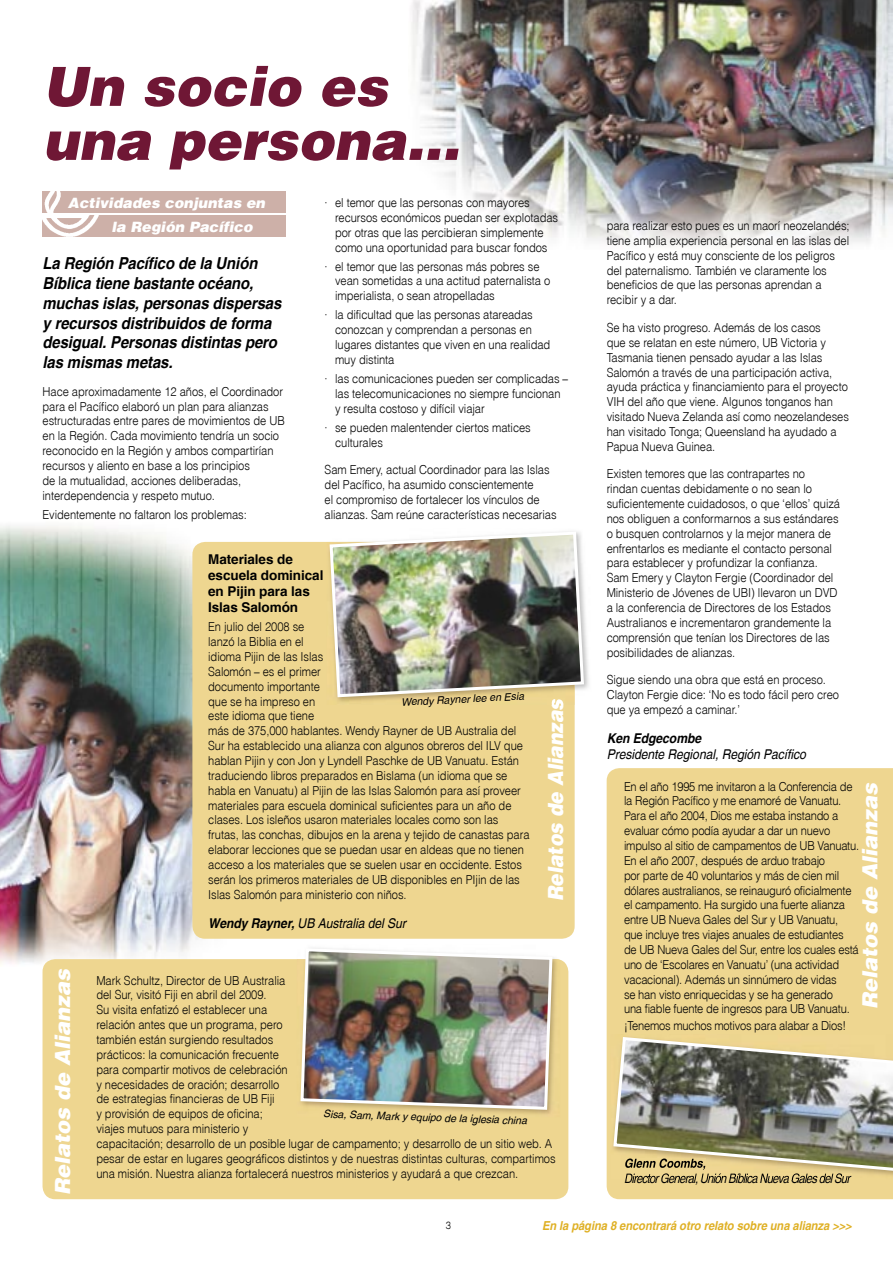
<style>
.page{position:relative;width:893px;height:1263px;background:#fff}
.page>*{position:absolute;margin:0;border:0;box-sizing:border-box;transform-origin:0 0}
.t1{font:italic 900 54px/54px "Switzerland";color:#6f1735}
.t2{font:italic 900 21px "Switzerland";letter-spacing:-.005em;color:#fff}
.t3{font:italic 900 21px "Switzerland";letter-spacing:-.005em;color:#fff;scale:.9 1}
.t4{font:italic 700 16.5px/19.8px "Switzerland";letter-spacing:-.005em;color:#000;scale:.9 1}
.t5{font:italic 900 14.25px/24px "Switzerland";color:#fff}
.t6{font:italic 13.5px "Switzerland";letter-spacing:-.005em;color:#000;scale:.9 1}
.t7{font:700 13.5px/16.2px "Switzerland";letter-spacing:-.005em;color:#000}
.t8{font:italic 700 13.5px "Switzerland";letter-spacing:-.005em;color:#000;scale:.9 1}
.t9{font:12.3px/14.9px "Switzerland Light Plain";letter-spacing:-.005em;color:#000;scale:.9 1}
.t10{font:italic 700 12.3px "Switzerland";letter-spacing:-.005em;color:#dfb024;scale:.9 1}
.t11{font:italic 12.3px "Switzerland";letter-spacing:-.06em;color:#000;scale:.9 1}
.t12{font:italic 10.5px "Switzerland";color:#000}
.t13{font:10.5px "Switzerland Light Plain";color:#000;scale:.9 1}
.s1{font-weight:700}
</style>
<div class="page">
<img style="left:0;top:525px;width:227px;height:442px">
<img style="left:411px;top:0;width:482px;height:247px">
<div style="left:43px;top:192px;width:243px;height:21px;background:#cdb0a8"></div>
<div style="left:43px;top:216px;width:243px;height:21px;background:#cdb0a8"></div>
<div style="left:192px;top:542px;width:383px;height:397px;background:#eed690;border-radius:13px"></div>
<img style="left:327px;top:542px;width:248px;height:163px">
<img style="left:548px;top:699px;width:15px;height:6px">
<img style="left:330px;top:531px;width:254px;height:166px">
<div style="left:607px;top:768px;width:286px;height:431px;background:#eed690"></div>
<div style="left:610px;top:1034px;width:283px;height:145px;background:#eed690"></div>
<img style="left:625px;top:1173px;width:226px;height:6px">
<img style="left:613px;top:1037px;width:280px;height:135px">
<div style="left:43px;top:959px;width:525px;height:240px;background:#eed690;border-radius:13px"></div>
<img style="left:433px;top:958px;width:127px;height:156px">
<img style="left:300px;top:948px;width:252px;height:162px">
<img style="left:42px;top:191px;width:60px;height:46px">
<h1 class="t1" style="left:43px;top:58px;width:419px">Un socio es una persona…</h1>
<p class="t5" style="left:112px;top:191px;width:155px;text-indent:-44px">Actividades conjuntas en la Región Pacífico</p>
<h3 class="t4" style="left:43px;top:253px;width:267px">La Región Pacífico de la Unión<br>Bíblica tiene bastante océano, muchas islas, personas dispersas y recursos distribuidos de forma desigual. Personas distintas pero las mismas metas.</h3>
<p class="t9" style="left:43px;top:384px;width:271px">Hace aproximadamente 12 años, el Coordinador para el Pacífico elaboró un plan para alianzas estructuradas entre pares de movimientos de UB en la Región. Cada movimiento tendría un socio reconocido en la Región y ambos compartirían recursos y aliento en base a los principios<br>de la mutualidad, acciones deliberadas, interdependencia y respeto mutuo.</p>
<p class="t9" style="left:43px;top:507px;width:228px">Evidentemente no faltaron los problemas:</p>
<p class="t7" style="left:208px;top:550px;width:117px">Materiales de escuela dominical en Pijin para las<br>Islas Salomón</p>
<p class="t9" style="left:208px;top:619px;width:359px">En julio del 2008 se<br>lanzó la Biblia en el<br>idioma Pijin de las Islas<br>Salomón – es el primer<br>documento importante<br>que se ha impreso en<br>este idioma que tiene<br>más de 375,000 hablantes. Wendy Rayner de UB Australia del Sur ha establecido una alianza con algunos obreros del ILV que hablan Pijin y con Jon y Lyndell Paschke de UB Vanuatu. Están traduciendo libros preparados en Bislama (un idioma que se habla en Vanuatu) al Pijin de las Islas Salomón para así proveer materiales para escuela dominical suficientes para un año de clases. Los isleños usaron materiales locales como son las frutas, las conchas, dibujos en la arena y tejido de canastas para elaborar lecciones que se puedan usar en aldeas que no tienen acceso a los materiales que se suelen usar en occidente. Estos serán los primeros materiales de UB disponibles en PIjin de las Islas Salomón para ministerio con niños.</p>
<p class="t6" style="left:208px;top:915px;width:221px"><span class="s1">Wendy Rayner,</span> UB Australia del Sur</p>
<p class="t9" style="left:335px;top:195px;width:249px;text-indent:-10px">• el temor que las personas con mayores recursos económicos puedan ser explotadas por otras que las percibieran simplemente como una oportunidad para buscar fondos</p>
<p class="t9" style="left:335px;top:258px;width:241px;text-indent:-10px">• el temor que las personas más pobres se vean sometidas a una actitud paternalista o imperialista, o sean atropelladas</p>
<p class="t9" style="left:335px;top:307px;width:241px;text-indent:-10px">• la dificultad que las personas atareadas conozcan y comprendan a personas en lugares distantes que viven en una realidad muy distinta</p>
<p class="t9" style="left:335px;top:371px;width:260px;text-indent:-10px">• las comunicaciones pueden ser complicadas – las telecomunicaciones no siempre funcionan y resulta costoso y difícil viajar</p>
<p class="t9" style="left:335px;top:420px;width:219px;text-indent:-10px">• se pueden malentender ciertos matices culturales</p>
<p class="t9" style="left:325px;top:462px;width:259px">Sam Emery, actual Coordinador para las Islas del Pacífico, ha asumido conscientemente<br>el compromiso de fortalecer los vínculos de alianzas. Sam reúne características necesarias</p>
<p class="t12" style="left:401px;top:696px;width:124px;rotate:-3deg">Wendy Rayner lee en Esia</p>
<h2 class="t3" style="left:542px;top:901px;width:226px;rotate:-90deg">Relatos de Alianzas</h2>
<h2 class="t2" style="left:49px;top:1195px;width:228px;rotate:-90deg">Relatos de Alianzas</h2>
<p class="t9" style="left:96px;top:972px;width:512px">Mark Schultz, Director de UB Australia<br>del Sur, visitó Fiji en abril del 2009.<br>Su visita enfatizó el establecer una<br>relación antes que un programa, pero<br>también están surgiendo resultados<br>prácticos: la comunicación frecuente<br>para compartir motivos de celebración<br>y necesidades de oración; desarrollo<br>de estrategias financieras de UB Fiji<br>y provisión de equipos de oficina;<br>viajes mutuos para ministerio y<br>capacitación; desarrollo de un posible lugar de campamento; y desarrollo de un sitio web. A pesar de estar en lugares geográficos distintos y de nuestras distintas culturas, compartimos una misión. Nuestra alianza fortalecerá nuestros ministerios y ayudará a que crezcan.</p>
<p class="t12" style="left:323px;top:1107px;width:205px;rotate:2deg">Sisa, Sam, Mark y equipo de la iglesia china</p>
<p class="t9" style="left:607px;top:218px;width:272px">para realizar esto pues es un maorí neozelandés; tiene amplia experiencia personal en las islas del Pacífico y está muy consciente de los peligros del paternalismo. También ve claramente los beneficios de que las personas aprendan a recibir y a dar.</p>
<p class="t9" style="left:607px;top:320px;width:271px">Se ha visto progreso. Además de los casos<br>que se relatan en este número, UB Victoria y Tasmania tienen pensado ayudar a las Islas Salomón a través de una participación activa, ayuda práctica y financiamiento para el proyecto VIH del año que viene. Algunos tonganos han visitado Nueva Zelanda así como neozelandeses han visitado Tonga; Queensland ha ayudado a Papua Nueva Guinea.</p>
<p class="t9" style="left:607px;top:466px;width:261px">Existen temores que las contrapartes no<br>rindan cuentas debidamente o no sean lo suficientemente cuidadosos, o que ‘ellos’ quizá nos obliguen a conformarnos a sus estándares o busquen controlarnos y la mejor manera de enfrentarlos es mediante el contacto personal para establecer y profundizar la confianza.<br>Sam Emery y Clayton Fergie (Coordinador del Ministerio de Jóvenes de UBI) llevaron un DVD a la conferencia de Directores de los Estados Australianos e incrementaron grandemente la comprensión que tenían los Directores de las posibilidades de alianzas.</p>
<p class="t9" style="left:607px;top:672px;width:260px">Sigue siendo una obra que está en proceso.<br>Clayton Fergie dice: ‘No es todo fácil pero creo que ya empezó a caminar.’</p>
<p class="t8" style="left:607px;top:730px;width:107px">Ken Edgecombe</p>
<p class="t6" style="left:607px;top:746px;width:223px">Presidente Regional, Región Pacífico</p>
<p class="t9" style="left:624px;top:778px;width:263px">En el año 1995 me invitaron a la Conferencia de la Región Pacífico y me enamoré de Vanuatu.<br>Para el año 2004, Dios me estaba instando a evaluar cómo podía ayudar a dar un nuevo impulso al sitio de campamentos de UB Vanuatu.<br>En el año 2007, después de arduo trabajo<br>por parte de 40 voluntarios y más de cien mil dólares australianos, se reinauguró oficialmente el campamento. Ha surgido una fuerte alianza entre UB Nueva Gales del Sur y UB Vanuatu, que incluye tres viajes anuales de estudiantes de UB Nueva Gales del Sur, entre los cuales está uno de ‘Escolares en Vanuatu’ (una actividad vacacional). Además un sinnúmero de vidas<br>se han visto enriquecidas y se ha generado<br>una fiable fuente de ingresos para UB Vanuatu.</p>
<p class="t9" style="left:624px;top:1017px;width:248px">¡Tenemos muchos motivos para alabar a Dios!</p>
<h2 class="t2" style="left:856px;top:1009px;width:228px;rotate:-90deg">Relatos de Alianzas</h2>
<p class="t11" style="left:624px;top:1171px;width:253px">Director General, Unión Bíblica Nueva Gales del Sur</p>
<p class="t13" style="left:446px;top:1219px;width:7px">3</p>
<p class="t10" style="left:542px;top:1218px;width:346px">En la página 8 encontrará otro relato sobre una alianza &gt;&gt;&gt;</p>
</div>
